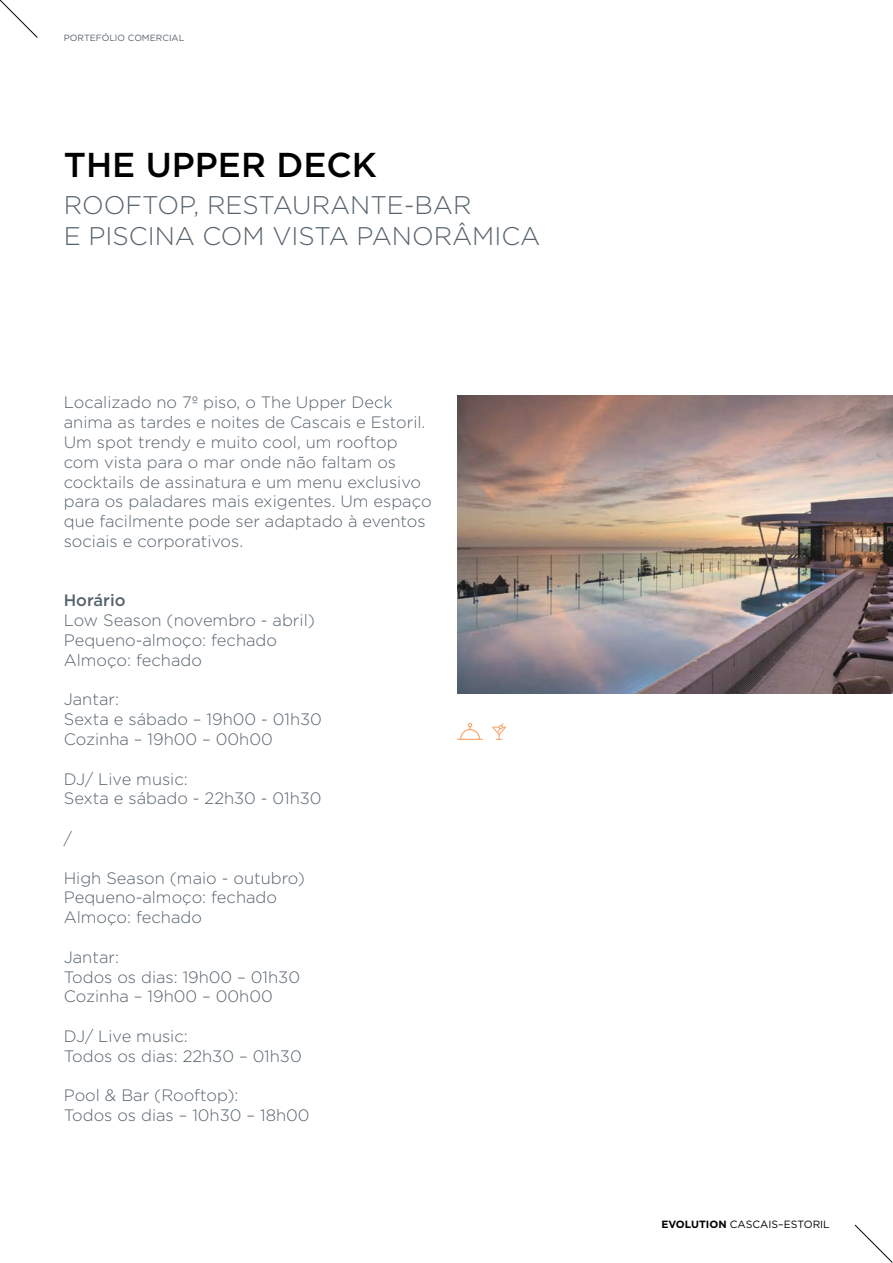
<style>
.page{position:relative;width:893px;height:1263px;background:#fff}
.page>*{position:absolute;margin:0;border:0;box-sizing:border-box;transform-origin:0 0}
.t1{font:500 34.5px "Gotham";color:#000}
.t2{font:300 25.5px/30.6px "Gotham";color:#56636d}
.t3{font:300 16.5px/19.8px "Gotham";color:#56636d}
.t4{font:500 16.5px "Gotham";color:#56636d}
.t5{font:10.5px "Gotham";color:#000}
.t6{font:9px "Gotham";color:#56636d}
.s1{font-weight:700}
</style>
<div class="page">
<svg style="left:0;top:0;width:38px;height:38px"></svg>
<svg style="left:854px;top:1224px;width:39px;height:39px"></svg>
<img style="left:457px;top:395px;width:436px;height:298px">
<svg style="left:492px;top:723px;width:14px;height:17px"></svg>
<svg style="left:457px;top:723px;width:26px;height:17px"></svg>
<p class="t6" style="left:64px;top:33px;width:122px">PORTEFÓLIO COMERCIAL</p>
<h1 class="t1" style="left:64px;top:142px;width:315px">THE UPPER DECK</h1>
<h2 class="t2" style="left:64px;top:190px;width:478px">ROOFTOP, RESTAURANTE-BAR<br>E PISCINA COM VISTA PANORÂMICA</h2>
<p class="t3" style="left:64px;top:392px;width:369px">Localizado no 7º piso, o The Upper Deck anima as tardes e noites de Cascais e Estoril.<br>Um spot trendy e muito cool, um rooftop com vista para o mar onde não faltam os cocktails de assinatura e um menu exclusivo para os paladares mais exigentes. Um espaço que facilmente pode ser adaptado à eventos sociais e corporativos.</p>
<p class="t4" style="left:64px;top:590px;width:63px">Horário</p>
<p class="t3" style="left:64px;top:610px;width:253px">Low Season (novembro - abril)<br>Pequeno-almoço: fechado<br>Almoço: fechado</p>
<p class="t3" style="left:64px;top:689px;width:260px">Jantar:<br>Sexta e sábado – 19h00 - 01h30<br>Cozinha – 19h00 – 00h00</p>
<p class="t3" style="left:64px;top:769px;width:259px">DJ/ Live music:<br>Sexta e sábado - 22h30 - 01h30</p>
<p class="t3" style="left:64px;top:828px;width:10px">/</p>
<p class="t3" style="left:64px;top:868px;width:243px">High Season (maio - outubro)<br>Pequeno-almoço: fechado<br>Almoço: fechado</p>
<p class="t3" style="left:64px;top:947px;width:238px">Jantar:<br>Todos os dias: 19h00 – 01h30<br>Cozinha – 19h00 – 00h00</p>
<p class="t3" style="left:64px;top:1026px;width:239px">DJ/ Live music:<br>Todos os dias: 22h30 – 01h30</p>
<p class="t3" style="left:64px;top:1085px;width:247px">Pool &amp; Bar (Rooftop):<br>Todos os dias – 10h30 – 18h00</p>
<p class="t5" style="left:661px;top:1217px;width:170px"><span class="s1">EVOLUTION</span> CASCAIS–ESTORIL</p>
</div>
